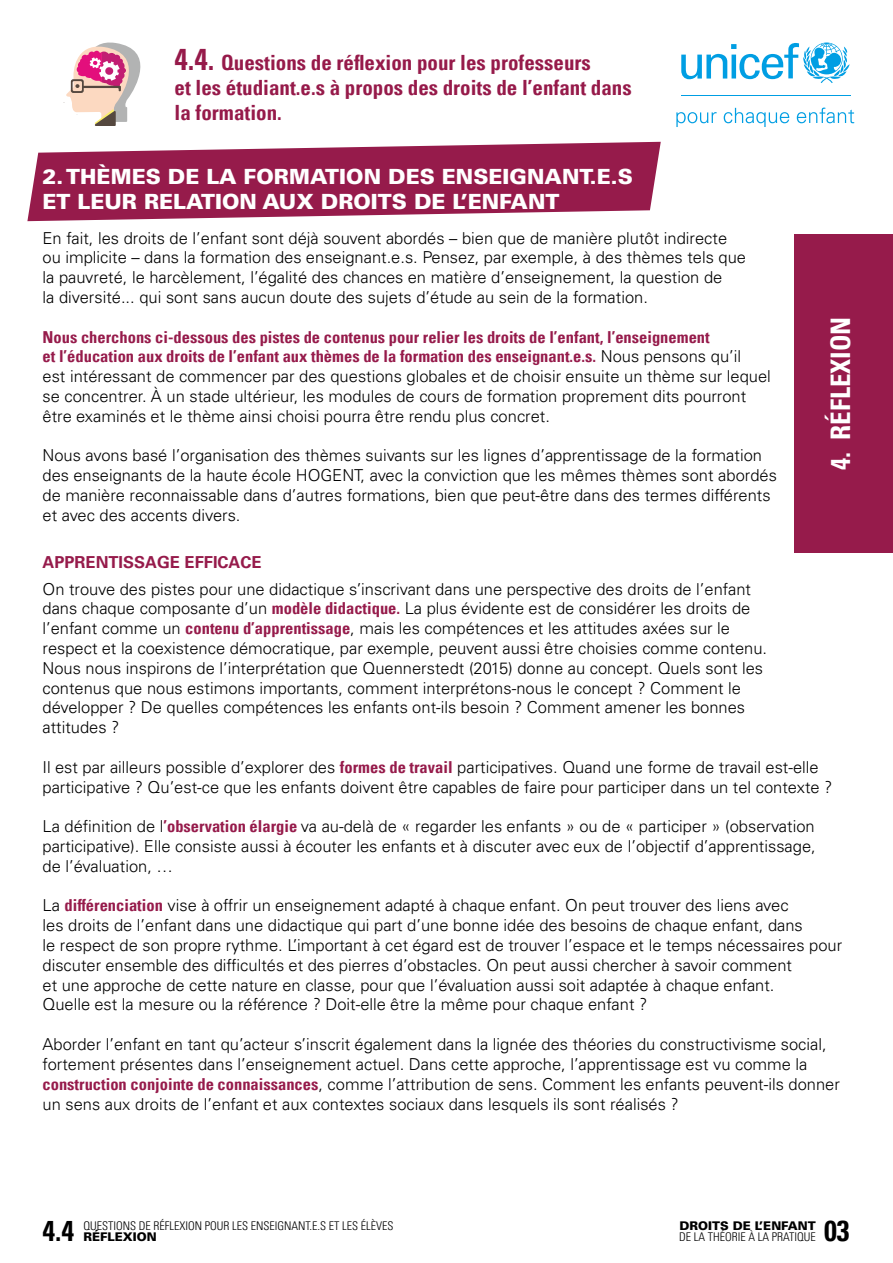
<style>
.page{position:relative;width:893px;height:1263px;background:#fff}
.page>*{position:absolute;margin:0;border:0;box-sizing:border-box;transform-origin:0 0}
.t1{font:700 condensed 28.5px "Univers LT Pro";color:#000}
.t2{font:700 condensed 27px "Univers LT Pro";color:#fff}
.t3{font:700 condensed 21px/25.2px "Univers LT Pro";color:#961a4a}
.t4{font:900 21px "Univers LT Pro 75";color:#fff}
.t5{font:300 16.5px/19.8px "Univers LT Pro 45";color:#000}
.t6{font:700 condensed 16.5px "Univers LT Pro";color:#961b4b}
.t7{font:16.5px "Univers LT 65 Bd";color:#961b4b}
.t8{font:300 condensed 12px "Univers LT Pro";color:#000}
.t9{font:900 12px "Univers LT Pro 75";color:#000}
.s1{font-size:30px}
.s2{font-family:"Univers LT Pro 45";font-weight:300;font-stretch:normal;color:#000}
.s3{font-family:"Univers LT Pro";font-weight:700;font-stretch:condensed;color:#961b4b}
</style>
<div class="page">
<svg style="left:681px;top:43px;width:168px;height:40px"></svg>
<hr style="left:681px;top:95px;width:169px;height:1px;background:#009ee3">
<svg style="left:676px;top:108px;width:178px;height:19px"></svg>
<div style="left:794px;top:234px;width:99px;height:319px;background:#961b4b"></div>
<svg style="left:66px;top:42px;width:75px;height:84px"></svg>
<svg style="left:27px;top:142px;width:634px;height:79px;background:#a53d66"></svg>
<p class="t3" style="left:175px;top:50px;width:418px"><span class="s1">4.4.</span> Questions de réflexion pour les professeurs</p>
<p class="t3" style="left:175px;top:75px;width:459px">et les étudiant.e.s à propos des droits de l’enfant dans la formation.</p>
<p class="t4" style="left:43px;top:162px;width:592px">2. THÈMES DE LA FORMATION DES ENSEIGNANT.E.S</p>
<p class="t4" style="left:43px;top:187px;width:518px">ET LEUR RELATION AUX DROITS DE L’ENFANT</p>
<p class="t5" style="left:43px;top:227px;width:686px">En fait, les droits de l’enfant sont déjà souvent abordés – bien que de manière plutôt indirecte</p>
<p class="t5" style="left:43px;top:247px;width:705px">ou implicite – dans la formation des enseignant.e.s. Pensez, par exemple, à des thèmes tels que</p>
<p class="t5" style="left:43px;top:267px;width:681px">la pauvreté, le harcèlement, l’égalité des chances en matière d’enseignement, la question de</p>
<p class="t5" style="left:43px;top:287px;width:607px">la diversité... qui sont sans aucun doute des sujets d’étude au sein de la formation.</p>
<p class="t6" style="left:43px;top:327px;width:669px">Nous cherchons ci-dessous des pistes de contenus pour relier les droits de l’enfant, l’enseignement</p>
<p class="t6" style="left:43px;top:346px;width:700px">et l’éducation aux droits de l’enfant aux thèmes de la formation des enseignant.e.s. <span class="s2">Nous pensons qu’il</span></p>
<p class="t5" style="left:43px;top:366px;width:730px">est intéressant de commencer par des questions globales et de choisir ensuite un thème sur lequel</p>
<p class="t5" style="left:43px;top:386px;width:705px">se concentrer. À un stade ultérieur, les modules de cours de formation proprement dits pourront</p>
<p class="t5" style="left:43px;top:406px;width:509px">être examinés et le thème ainsi choisi pourra être rendu plus concret.</p>
<p class="t5" style="left:43px;top:445px;width:736px">Nous avons basé l’organisation des thèmes suivants sur les lignes d’apprentissage de la formation des enseignants de la haute école HOGENT, avec la conviction que les mêmes thèmes sont abordés de manière reconnaissable dans d’autres formations, bien que peut-être dans des termes différents et avec des accents divers.</p>
<p class="t7" style="left:43px;top:552px;width:221px">APPRENTISSAGE EFFICACE</p>
<p class="t5" style="left:43px;top:578px;width:726px">On trouve des pistes pour une didactique s’inscrivant dans une perspective des droits de l’enfant dans chaque composante d’un <span class="s3">modèle didactique.</span> La plus évidente est de considérer les droits de l’enfant comme un <span class="s3">contenu d’apprentissage</span>, mais les compétences et les attitudes axées sur le respect et la coexistence démocratique, par exemple, peuvent aussi être choisies comme contenu.<br>Nous nous inspirons de l’interprétation que Quennerstedt (2015) donne au concept. Quels sont les contenus que nous estimons importants, comment interprétons-nous le concept ? Comment le développer ? De quelles compétences les enfants ont-ils besoin ? Comment amener les bonnes attitudes ?</p>
<p class="t5" style="left:43px;top:757px;width:791px">Il est par ailleurs possible d’explorer des <span class="s3">formes de travail</span> participatives. Quand une forme de travail est-elle participative ? Qu’est-ce que les enfants doivent être capables de faire pour participer dans un tel contexte ?</p>
<p class="t5" style="left:43px;top:816px;width:775px">La définition de l<span class="s3">’observation élargie</span> va au-delà de « regarder les enfants » ou de « participer » (observation participative). Elle consiste aussi à écouter les enfants et à discuter avec eux de l’objectif d’apprentissage,</p>
<p class="t5" style="left:43px;top:856px;width:132px">de l’évaluation, …</p>
<p class="t5" style="left:43px;top:895px;width:748px">La <span class="s3">différenciation</span> vise à offrir un enseignement adapté à chaque enfant. On peut trouver des liens avec</p>
<p class="t5" style="left:43px;top:915px;width:762px">les droits de l’enfant dans une didactique qui part d’une bonne idée des besoins de chaque enfant, dans</p>
<p class="t5" style="left:43px;top:935px;width:801px">le respect de son propre rythme. L’important à cet égard est de trouver l’espace et le temps nécessaires pour discuter ensemble des difficultés et des pierres d’obstacles. On peut aussi chercher à savoir comment</p>
<p class="t5" style="left:43px;top:974px;width:733px">et une approche de cette nature en classe, pour que l’évaluation aussi soit adaptée à chaque enfant.</p>
<p class="t5" style="left:43px;top:994px;width:606px">Quelle est la mesure ou la référence ? Doit-elle être la même pour chaque enfant ?</p>
<p class="t5" style="left:43px;top:1034px;width:799px">Aborder l’enfant en tant qu’acteur s’inscrit également dans la lignée des théories du constructivisme social, fortement présentes dans l’enseignement actuel. Dans cette approche, l’apprentissage est vu comme la <span class="s3">construction conjointe de connaissances</span>, comme l’attribution de sens. Comment les enfants peuvent-ils donner un sens aux droits de l’enfant et aux contextes sociaux dans lesquels ils sont réalisés ?</p>
<h2 class="t2" style="left:824px;top:470px;width:154px;rotate:-90deg">4. RÉFLEXION</h2>
<p class="t8" style="left:83px;top:1217px;width:312px">QUESTIONS DE RÉFLEXION POUR LES ENSEIGNANT.E.S ET LES ÉLÈVES</p>
<p class="t9" style="left:83px;top:1228px;width:75px">RÉFLEXION</p>
<p class="t1" style="left:43px;top:1213px;width:33px">4.4</p>
<p class="t8" style="left:679px;top:1229px;width:138px">DE LA THÉORIE À LA PRATIQUE</p>
<p class="t1" style="left:824px;top:1213px;width:27px">03</p>
<p class="t9" style="left:679px;top:1217px;width:138px">DROITS DE L’ENFANT</p>
</div>
